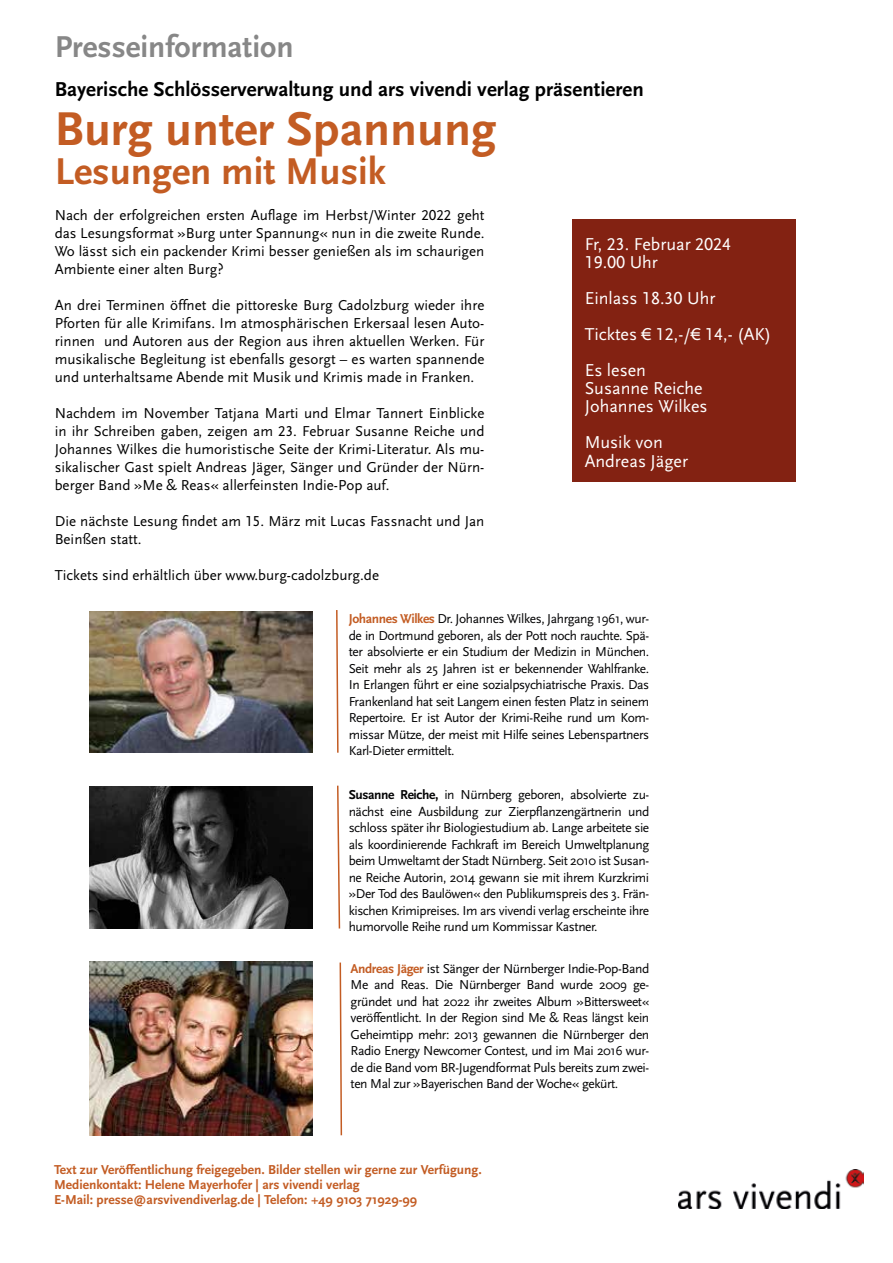
<style>
.page{position:relative;width:893px;height:1263px;background:#fff}
.page>*{position:absolute;margin:0;border:0;box-sizing:border-box;transform-origin:0 0}
.t1{font:700 49.5px "Scala Sans";color:#c35c23}
.t2{font:700 39px "Scala Sans";color:#c35c23}
.t3{font:700 31.5px "Scala Sans";color:#878787}
.t4{font:700 21px "Scala Sans";color:#000}
.t5{font:18px/18px "Scala Sans LF";color:#fff}
.t6{font:15px/18px "Scala Sans LF";color:#000;text-align:justify}
.t7{font:13.5px/16.5px "Scala Sans";letter-spacing:-.03em;color:#020203;text-align:justify}
.t8{font:700 13.5px/15px "Scala Sans";color:#c35c23}
.s1{font-weight:700;color:#c35c23}
.s2{font-weight:700}
</style>
<div class="page">
<div style="left:572px;top:219px;width:223px;height:263px;background:#832212"></div>
<img style="left:89px;top:611px;width:224px;height:142px">
<img style="left:678px;top:1170px;width:185px;height:39px">
<svg style="left:336px;top:610px;width:3px;height:143px"></svg>
<svg style="left:337px;top:785px;width:4px;height:144px"></svg>
<img style="left:89px;top:962px;width:224px;height:173px">
<svg style="left:339px;top:962px;width:4px;height:174px"></svg>
<img style="left:89px;top:787px;width:224px;height:141px">
<h3 class="t3" style="left:55px;top:30px;width:240px">Presseinformation</h3>
<h3 class="t4" style="left:55px;top:78px;width:590px">Bayerische Schlösserverwaltung und ars vivendi verlag präsentieren</h3>
<h1 class="t1" style="left:55px;top:102px;width:443px">Burg unter Spannung</h1>
<h2 class="t2" style="left:55px;top:150px;width:333px">Lesungen mit Musik</h2>
<p class="t6" style="left:55px;top:206px;width:431px">Nach der erfolgreichen ersten Auflage im Herbst/Winter 2022 geht das Lesungsformat »Burg unter Spannung« nun in die zweite Runde.<br>Wo lässt sich ein packender Krimi besser genießen als im schaurigen Ambiente einer alten Burg?</p>
<p class="t6" style="left:55px;top:296px;width:431px">An drei Terminen öffnet die pittoreske Burg Cadolzburg wieder ihre Pforten für alle Krimifans. Im atmosphärischen Erkersaal lesen Auto&shy;rinnen und Autoren aus der Region aus ihren aktuellen Werken. Für musikalische Begleitung ist ebenfalls gesorgt – es warten spannende und unterhaltsame Abende mit Musik und Krimis made in Franken.</p>
<p class="t6" style="left:55px;top:404px;width:431px">Nachdem im November Tatjana Marti und Elmar Tannert Einblicke in ihr Schreiben gaben, zeigen am 23. Februar Susanne Reiche und Johannes Wilkes die humoristische Seite der Krimi-Literatur. Als mu&shy;sikalischer Gast spielt Andreas Jäger, Sänger und Gründer der Nürn&shy;berger Band »Me &amp; Reas« allerfeinsten Indie-Pop auf.</p>
<p class="t6" style="left:55px;top:512px;width:431px">Die nächste Lesung findet am 15. März mit Lucas Fassnacht und Jan<br>Beinßen statt.</p>
<p class="t6" style="left:55px;top:566px;width:326px">Tickets sind erhältlich über www.burg-cadolzburg.de</p>
<h3 class="t5" style="left:585px;top:236px;width:148px">Fr, 23. Februar 2024<br>19.00 Uhr</h3>
<h3 class="t5" style="left:585px;top:281px;width:188px;line-height:36px">Einlass 18.30 Uhr<br>Ticktes € 12,-/€ 14,- (AK)<br>Es lesen</h3>
<h3 class="t5" style="left:585px;top:380px;width:124px">Susanne Reiche<br>Johannes Wilkes</h3>
<h3 class="t5" style="left:585px;top:434px;width:105px">Musik von<br>Andreas Jäger</h3>
<p class="t7" style="left:349px;top:611px;width:302px"><span class="s1">Johannes Wilkes</span> Dr. Johannes Wilkes, Jahrgang 1961, wur&shy;de in Dortmund geboren, als der Pott noch rauchte. Spä&shy;ter absolvierte er ein Studium der Medizin in München.<br>Seit mehr als 25 Jahren ist er bekennender Wahlfranke.<br>In Erlangen führt er eine sozialpsychiatrische Praxis. Das Frankenland hat seit Langem einen festen Platz in seinem Repertoire. Er ist Autor der Krimi-Reihe rund um Kom&shy;missar Mütze, der meist mit Hilfe seines Lebenspartners Karl-Dieter ermittelt.</p>
<p class="t7" style="left:349px;top:787px;width:302px"><span class="s2">Susanne Reiche,</span> in Nürnberg geboren, absolvierte zu&shy;nächst eine Ausbildung zur Zierpflanzengärtnerin und schloss später ihr Biologiestudium ab. Lange arbeitete sie als koordinierende Fachkraft im Bereich Umweltplanung beim Umweltamt der Stadt Nürnberg. Seit 2010 ist Susan&shy;ne Reiche Autorin, 2014 gewann sie mit ihrem Kurzkrimi »Der Tod des Baulöwen« den Publikumspreis des 3. Frän&shy;kischen Krimipreises. Im ars vivendi verlag erscheinte ihre humorvolle Reihe rund um Kommissar Kastner.</p>
<p class="t7" style="left:351px;top:960px;width:300px"><span class="s1">Andreas Jäger</span> ist Sänger der Nürnberger Indie-Pop-Band Me and Reas. Die Nürnberger Band wurde 2009 ge&shy;gründet und hat 2022 ihr zweites Album »Bittersweet« veröffentlicht. In der Region sind Me &amp; Reas längst kein Geheimtipp mehr: 2013 gewannen die Nürnberger den Radio Energy Newcomer Contest, und im Mai 2016 wur&shy;de die Band vom BR-Jugendformat Puls bereits zum zwei&shy;ten Mal zur »Bayerischen Band der Woche« gekürt.</p>
<p class="t8" style="left:54px;top:1162px;width:429px">Text zur Veröffentlichung freigegeben. Bilder stellen wir gerne zur Verfügung.<br>Medienkontakt: Helene Mayerhofer | ars vivendi verlag<br>E-Mail: presse@arsvivendiverlag.de | Telefon: +49 9103 71929-99</p>
</div>
